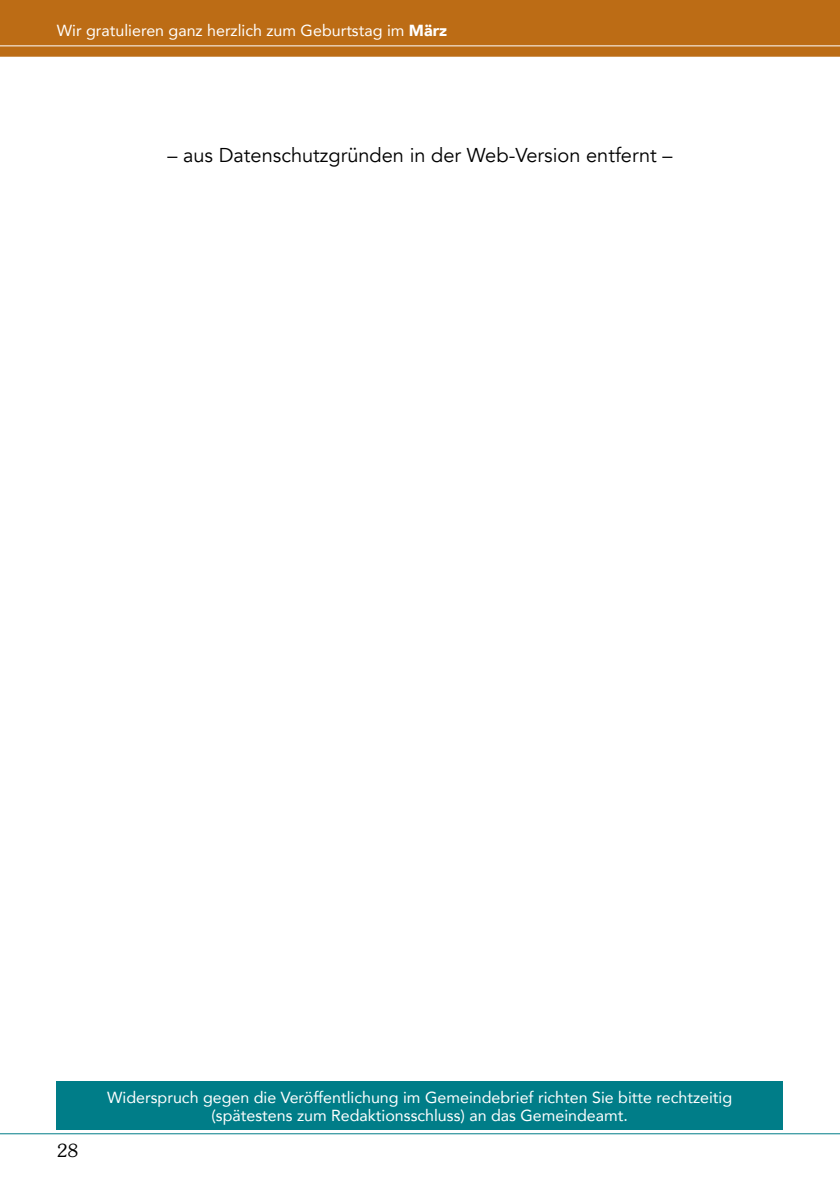
<style>
.page{position:relative;width:840px;height:1191px;background:#fff}
.page>*{position:absolute;margin:0;border:0;box-sizing:border-box;transform-origin:0 0}
.t1{font:20px "Avenir";color:#000}
.t2{font:300 18px "Souvenir";color:#000}
.t3{font:16px/18px "Avenir";color:#fff;text-align:center}
.s1{font-weight:900}
</style>
<div class="page">
<div style="left:0;top:0;width:839px;height:57px;background:#bc6c15"></div>
<hr style="left:0;top:45px;width:839px;height:1px;background:#fff">
<hr style="left:0;top:1133px;width:839px;height:1px;background:#007d88">
<div style="left:57px;top:1081px;width:725px;height:49px;background:#007d88"></div>
<p class="t3" style="left:57px;top:21px;width:392px">Wir gratulieren ganz herzlich zum Geburtstag im <span class="s1">März</span></p>
<p class="t1" style="left:167px;top:143px;width:506px">– aus Datenschutzgründen in der Web-Version entfernt –</p>
<p class="t2" style="left:57px;top:1139px;width:23px">28</p>
<p class="t3" style="left:107px;top:1087px;width:626px">Widerspruch gegen die Veröffentlichung im Gemeindebrief richten Sie bitte rechtzeitig (spätestens zum Redaktionsschluss) an das Gemeindeamt.</p>
</div>
